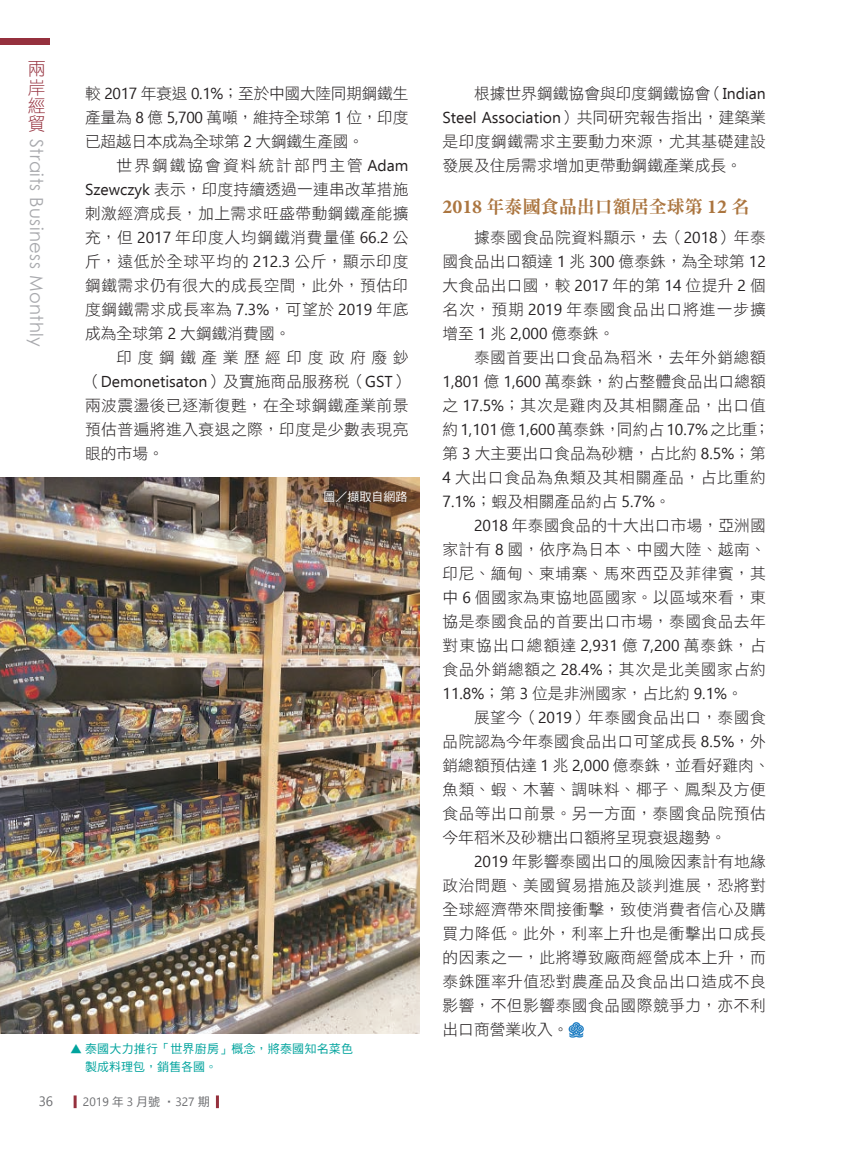
<style>
.page{position:relative;width:851px;height:1149px;background:#fff}
.page>*{position:absolute;margin:0;border:0;box-sizing:border-box;transform-origin:0 0}
.t1{font:18px "Century Gothic";letter-spacing:.025em;color:#a8a9ad}
.內文-標{font:18px "DF Ming Std W9";color:#ab753f}
.t2{font:18px/18.5px "DF Hei Std W3";color:#95303d;text-align:justify}
.內文-首空2字{font:15.75px/24px "DF Hei Std W3";letter-spacing:.03em;color:#231f20;text-align:justify}
.內文-首空2字-2{font:15.75px/24px "DF Hei Std W3";letter-spacing:.01em;color:#231f20}
.頁碼{font:13.5px "Ebrima";color:#6c6d70}
.圖說{font:12px/18px "DF Hei Std W5";letter-spacing:.015em;color:#00a39d}
.t3{font:12px "Nirmala UI";color:#6c6d70}
.圖說來源{font:12px "DF Hei Std W5";color:#fff}
.s1{font-family:"Ebrima"}
.s2{font-family:"DF Hei Std W5"}
.s3{font-family:"Minion Pro";font-weight:700;font-size:19.8px}
</style>
<div class="page">
<svg style="left:74px;top:1095px;width:3px;height:12px"></svg>
<div style="left:0;top:38px;width:50px;height:7px;background:#95303d"></div>
<svg style="left:216px;top:1095px;width:3px;height:12px"></svg>
<img style="left:0;top:477px;width:419px;height:556px">
<svg style="left:568px;top:1022px;width:16px;height:15px"></svg>
<p class="t2" style="left:28px;top:59px;width:19px">兩岸經貿</p>
<p class="t1" style="left:49px;top:139px;width:209px;rotate:90deg">Straits Business Monthly</p>
<p class="內文-首空2字" style="left:85px;top:81px;width:325px">較 <span class="s1">2017</span> 年衰退 <span class="s1">0.1%</span>；至於中國大陸同期鋼鐵生產量為 <span class="s1">8</span> 億 <span class="s1">5,700</span> 萬噸，維持全球第 <span class="s1">1</span> 位，印度已超越日本成為全球第 <span class="s1">2</span> 大鋼鐵生產國。</p>
<p class="內文-首空2字" style="left:85px;top:153px;width:325px;text-indent:31px">世界鋼鐵協會資料統計部門主管 <span class="s1">Adam Szewczyk</span> 表示，印度持續透過一連串改革措施刺激經濟成長，加上需求旺盛帶動鋼鐵產能擴充，但 <span class="s1">2017</span> 年印度人均鋼鐵消費量僅 <span class="s1">66.2</span> 公斤，遠低於全球平均的 <span class="s1">212.3</span> 公斤，顯示印度鋼鐵需求仍有很大的成長空間，此外，預估印度鋼鐵需求成長率為 <span class="s1">7.3%</span>，可望於 <span class="s1">2019</span> 年底成為全球第 <span class="s1">2</span> 大鋼鐵消費國。</p>
<p class="內文-首空2字" style="left:85px;top:345px;width:325px;text-indent:31px">印度鋼鐵產業歷經印度政府廢鈔（<span class="s1">Demonetisaton</span>）及實施商品服務稅（<span class="s1">GST</span>）兩波震盪後已逐漸復甦，在全球鋼鐵產業前景預估普遍將進入衰退之際，印度是少數表現亮眼的市場。</p>
<p class="圖說來源" style="left:323px;top:490px;width:85px">圖／擷取自網路</p>
<p class="頁碼" style="left:39px;top:1091px;width:16px">36</p>
<p class="圖說" style="left:85px;top:1038px;width:269px;text-indent:-15px">▲ 泰國大力推行「世界廚房」概念，將泰國知名菜色製成料理包，銷售各國。</p>
<p class="t3" style="left:83px;top:1091px;width:128px">2019 <span class="s2">年</span> 3 <span class="s2">月號 ‧</span>327 <span class="s2">期</span></p>
<p class="內文-首空2字" style="left:442px;top:81px;width:325px;text-indent:31px">根據世界鋼鐵協會與印度鋼鐵協會（<span class="s1">Indian Steel Association</span>）共同研究報告指出，建築業是印度鋼鐵需求主要動力來源，尤其基礎建設發展及住房需求增加更帶動鋼鐵產業成長。</p>
<p class="內文-標" style="left:442px;top:197px;width:308px"><span class="s3">2018</span> 年泰國食品出口額居全球第 <span class="s3">12</span> 名</p>
<p class="內文-首空2字" style="left:442px;top:225px;width:325px;text-indent:31px">據泰國食品院資料顯示，去（<span class="s1">2018</span>）年泰國食品出口額達 <span class="s1">1</span> 兆 <span class="s1">300</span> 億泰銖，為全球第 <span class="s1">12</span>大食品出口國，較 <span class="s1">2017</span> 年的第 <span class="s1">14</span> 位提升 <span class="s1">2</span> 個名次，預期 <span class="s1">2019</span> 年泰國食品出口將進一步擴增至 <span class="s1">1</span> 兆 <span class="s1">2,000</span> 億泰銖。</p>
<p class="內文-首空2字" style="left:442px;top:345px;width:329px;text-align:left;text-indent:31px">泰國首要出口食品為稻米，去年外銷總額<br><span class="s1">1,801</span> 億 <span class="s1">1,600</span> 萬泰銖，約占整體食品出口總額之 <span class="s1">17.5%</span>；其次是雞肉及其相關產品，出口值約<span class="s1">1,101</span>億<span class="s1">1,600</span>萬泰銖，同約占<span class="s1">10.7%</span>之比重；第 <span class="s1">3</span> 大主要出口食品為砂糖，占比約 <span class="s1">8.5%</span>；第<br><span class="s1">4</span> 大出口食品為魚類及其相關產品，占比重約<br><span class="s1">7.1%</span>；蝦及相關產品約占 <span class="s1">5.7%</span>。</p>
<p class="內文-首空2字" style="left:442px;top:513px;width:325px;text-indent:31px"><span class="s1">2018</span> 年泰國食品的十大出口市場，亞洲國家計有 <span class="s1">8</span> 國，依序為日本、中國大陸、越南、印尼、緬甸、柬埔寨、馬來西亞及菲律賓，其中 <span class="s1">6</span> 個國家為東協地區國家。以區域來看，東協是泰國食品的首要出口市場，泰國食品去年對東協出口總額達 <span class="s1">2,931</span> 億 <span class="s1">7,200</span> 萬泰銖，占食品外銷總額之 <span class="s1">28.4%</span>；其次是北美國家占約<span class="s1">11.8%</span>；第 <span class="s1">3</span> 位是非洲國家，占比約 <span class="s1">9.1%</span>。</p>
<p class="內文-首空2字-2" style="left:442px;top:705px;width:329px;text-indent:31px">展望今（<span class="s1">2019</span>）年泰國食品出口，泰國食品院認為今年泰國食品出口可望成長 <span class="s1">8.5%</span>，外銷總額預估達 <span class="s1">1</span> 兆 <span class="s1">2,000</span> 億泰銖，並看好雞肉、魚類、蝦、木薯、調味料、椰子、鳳梨及方便食品等出口前景。另一方面，泰國食品院預估今年稻米及砂糖出口額將呈現衰退趨勢。</p>
<p class="內文-首空2字" style="left:442px;top:849px;width:325px;text-indent:31px"><span class="s1">2019</span> 年影響泰國出口的風險因素計有地緣政治問題、美國貿易措施及談判進展，恐將對全球經濟帶來間接衝擊，致使消費者信心及購買力降低。此外，利率上升也是衝擊出口成長的因素之一，此將導致廠商經營成本上升，而泰銖匯率升值恐對農產品及食品出口造成不良影響，不但影響泰國食品國際競爭力，亦不利出口商營業收入。</p>
</div>
